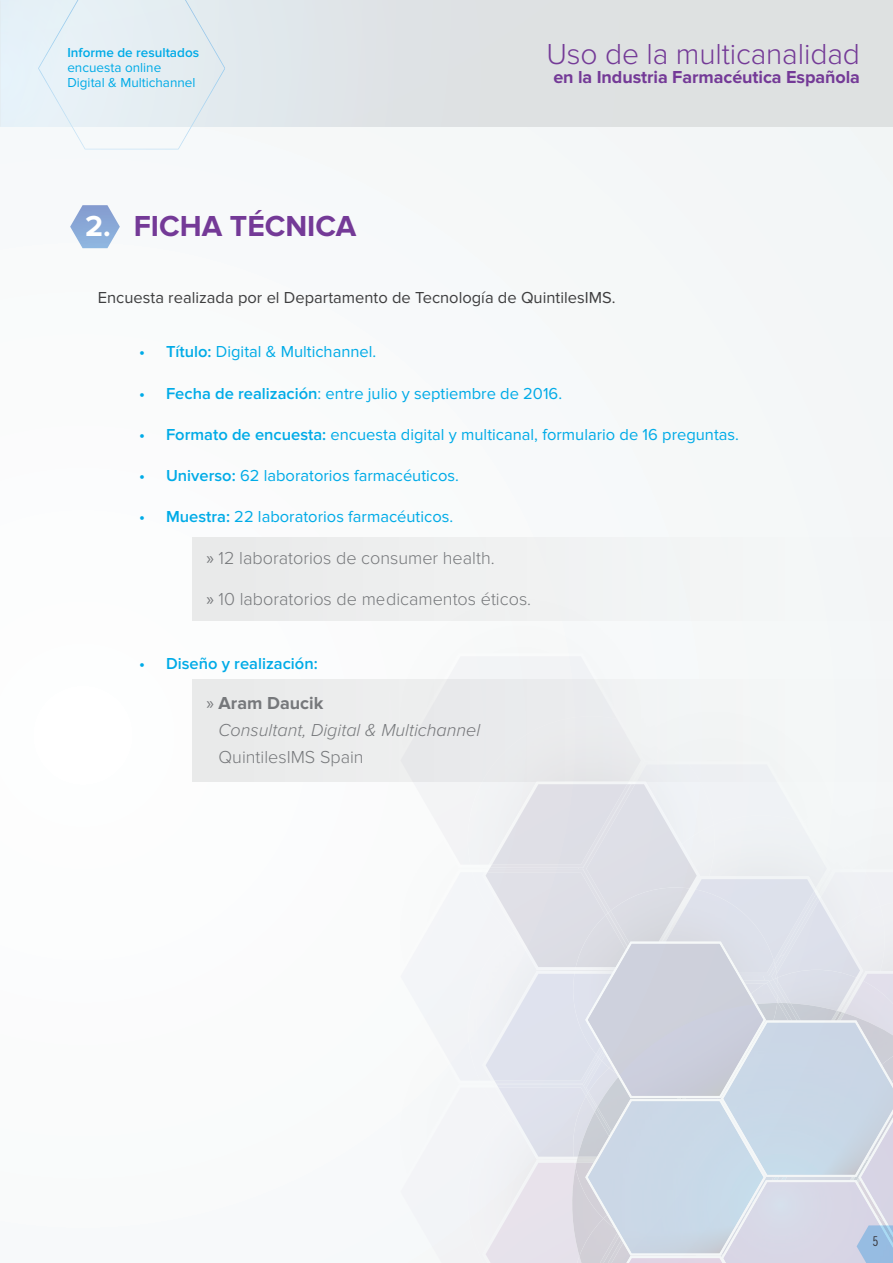
<style>
.page{position:relative;width:893px;height:1263px;background:#f9fafa}
.page>*{position:absolute;margin:0;border:0;box-sizing:border-box;transform-origin:0 0}
.t1{font:300 30px "Proxima Nova";letter-spacing:-.005em;color:#743a97}
.t2{font:700 30px "Proxima Nova";color:#743a97}
.t3{font:300 18px "Proxima Nova";color:#76787b}
.t4{font:italic 300 18px/27px "Proxima Nova";color:#76787b}
.t5{font:700 18px "Proxima Nova";letter-spacing:-.005em;color:#743a97}
.t6{font:16.5px "Proxima Nova";color:#00abe7}
.t7{font:16.5px "Proxima Nova";color:#3e3e3f}
.t8{font:600 16.5px "Proxima Nova";color:#00abe7}
.t9{font:13.5px/15px "Proxima Nova";color:#00abe7}
.t10{font:600 13.5px "Proxima Nova";color:#00abe7}
.t11{font:13.5px "Trade Gothic Cond Eighteen";color:#3e3e3f}
.s1{color:#fff}
.s2{font-weight:600}
.s3{font-family:"Myriad Pro";font-weight:400}
.s4{font-family:"Myriad Pro";font-weight:400;font-style:normal}
.s5{font-weight:700;font-style:normal}
</style>
<div class="page">
<div style="left:620px;top:0;width:273px;height:126px;background:#dee1e1"></div>
<div style="left:345px;top:0;width:275px;height:126px;background:#dee1e3"></div>
<svg style="left:70px;top:205px;width:50px;height:43px"></svg>
<div style="left:192px;top:679px;width:701px;height:103px;background:#e9eaea"></div>
<div style="left:192px;top:537px;width:701px;height:83px;background:#f0f2f2"></div>
<img style="left:381px;top:620px;width:279px;height:83px">
<div style="left:660px;top:692px;width:190px;height:69px;background:#f3f5f6"></div>
<img style="left:641px;top:703px;width:20px;height:34px">
<svg style="left:397px;top:653px;width:224px;height:50px"></svg>
<svg style="left:400px;top:656px;width:217px;height:47px"></svg>
<img style="left:660px;top:737px;width:26px;height:24px">
<img style="left:645px;top:722px;width:15px;height:15px">
<svg style="left:486px;top:761px;width:407px;height:502px"></svg>
<svg style="left:0;top:0;width:345px;height:149px;background:#e6edf2"></svg>
<p class="t10" style="left:67px;top:45px;width:133px">Informe de resultados</p>
<p class="t9" style="left:67px;top:61px;width:130px">encuesta online<br>Digital &amp; Multichannel</p>
<h1 class="t2" style="left:85px;top:209px;width:273px"><span class="s1">2.</span> FICHA TÉCNICA</h1>
<h1 class="t1" style="left:546px;top:36px;width:315px">Uso de la multicanalidad</h1>
<p class="t5" style="left:553px;top:67px;width:308px">en la Industria Farmacéutica Española</p>
<p class="t7" style="left:98px;top:288px;width:519px">Encuesta realizada por el Departamento de Tecnología de QuintilesIMS.</p>
<p class="t6" style="left:139px;top:342px;width:239px"><span class="s2">• Título:</span> Digital &amp; Multichannel.</p>
<p class="t6" style="left:139px;top:383px;width:425px"><span class="s2">• Fecha de realización</span>: entre julio y septiembre de 2016.</p>
<p class="t6" style="left:139px;top:425px;width:601px"><span class="s2">• Formato de encuesta:</span> encuesta digital y multicanal, formulario de 16 preguntas.</p>
<p class="t6" style="left:139px;top:466px;width:321px"><span class="s2">• Universo:</span> 62 laboratorios farmacéuticos.</p>
<p class="t6" style="left:139px;top:507px;width:316px"><span class="s2">• Muestra:</span> 22 laboratorios farmacéuticos.</p>
<p class="t3" style="left:207px;top:547px;width:290px"><span class="s3">»</span> 12 laboratorios de consumer health.</p>
<p class="t3" style="left:207px;top:588px;width:326px"><span class="s3">»</span> 10 laboratorios de medicamentos éticos.</p>
<p class="t8" style="left:139px;top:654px;width:180px">• Diseño y realización:</p>
<p class="t4" style="left:219px;top:690px;width:263px;text-indent:-12px"><span class="s4">»</span> <span class="s5">Aram Daucik<br></span>Consultant, Digital &amp; Multichannel</p>
<p class="t3" style="left:219px;top:747px;width:147px">QuintilesIMS Spain</p>
<p class="t11" style="left:872px;top:1233px;width:7px">5</p>
</div>
